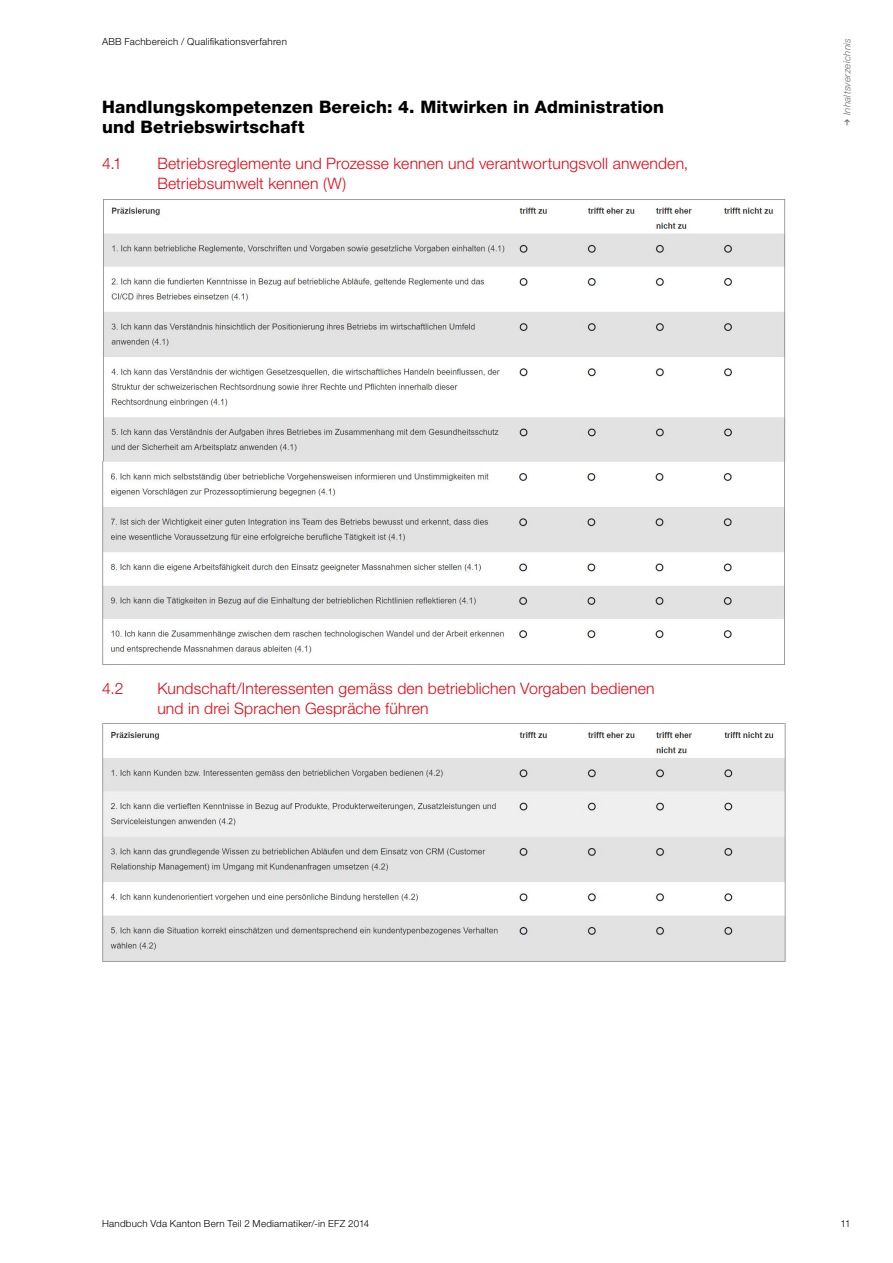
<style>
.page{position:relative;width:893px;height:1263px;background:#fff}
.page>*{position:absolute;margin:0;border:0;box-sizing:border-box;transform-origin:0 0}
.t1{font:800 17.25px/20.2px "Helvetica Neue LT Std";letter-spacing:.01em;color:#000}
.t2{font:300 15.75px/20.2px "Helvetica Neue LT Std";letter-spacing:.01em;color:#e30613}
.t3{font:300 9.75px "Helvetica Neue LT Std";letter-spacing:.025em;color:#000}
.t4{font:italic 300 9.75px "Helvetica Neue LT Std";letter-spacing:.015em;color:#706f6f}
</style>
<div class="page">
<img style="left:102px;top:199px;width:684px;height:466px">
<img style="left:102px;top:723px;width:684px;height:239px">
<p class="t3" style="left:102px;top:36px;width:186px">ABB Fachbereich / Qualifikationsverfahren</p>
<p class="t1" style="left:102px;top:96px;width:564px">Handlungskompetenzen Bereich: 4. Mitwirken in Administration und Betriebswirtschaft</p>
<p class="t2" style="left:102px;top:153px;width:21px">4.1</p>
<p class="t2" style="left:157px;top:153px;width:532px">Betriebsreglemente und Prozesse kennen und verantwortungsvoll anwenden,<br>Betriebsumwelt kennen (W)</p>
<p class="t4" style="left:841px;top:115px;width:79px;rotate:-90deg">Inhaltsverzeichnis</p>
<p class="t2" style="left:102px;top:678px;width:23px">4.2</p>
<p class="t2" style="left:157px;top:678px;width:499px">Kundschaft/Interessenten gemäss den betrieblichen Vorgaben bedienen und in drei Sprachen Gespräche führen</p>
<p class="t3" style="left:102px;top:1218px;width:269px">Handbuch Vda Kanton Bern Teil 2 Mediamatiker/-in EFZ 2014</p>
<p class="t3" style="left:840px;top:1218px;width:12px">11</p>
</div>
